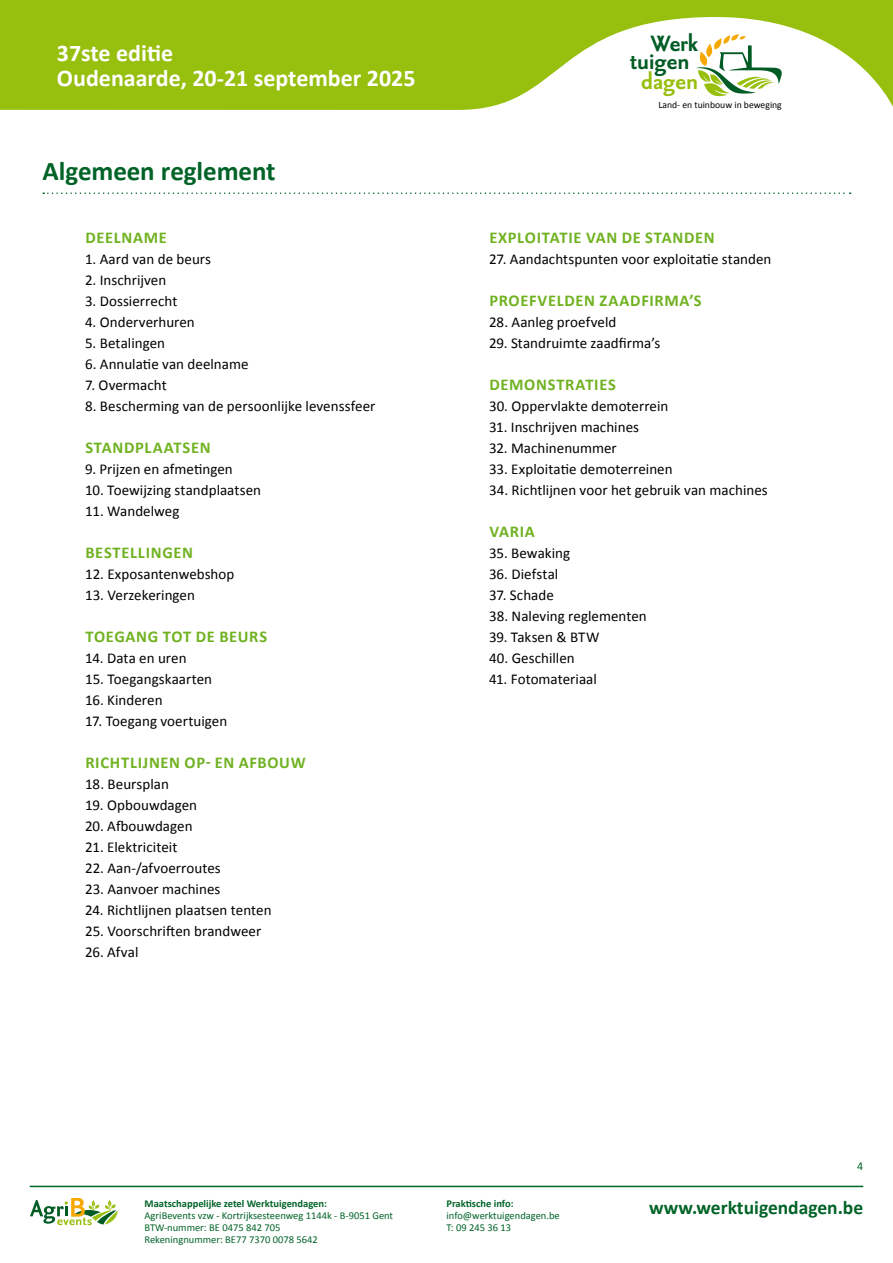
<style>
.page{position:relative;width:893px;height:1263px;background:#fff}
.page>*{position:absolute;margin:0;border:0;box-sizing:border-box;transform-origin:0 0}
.t1{font:700 27px "Calibri";letter-spacing:-.005em;color:#006327}
.t2{font:700 26.85px "Seria Sans OT";color:#005c24}
.t3{font:700 26.85px "Seria Sans OT";color:#97bf0d}
.t4{font:700 24px/25.5px "Calibri";color:#fff}
.t5{font:700 19.5px "Calibri";color:#006327}
.t6{font:700 16.5px "Calibri";letter-spacing:.04em;color:#70b221}
.t7{font:15px "Calibri";color:#000}
.t8{font:12px "Calibri";color:#006327}
.t9{font:10.5px/12px "Calibri";color:#006327}
.t10{font:700 10.5px "Calibri";color:#006327}
.t11{font:9.75px "Calibri";color:#000}
</style>
<div class="page">
<svg style="left:0;top:0;width:893px;height:110px;fill:#97bf0d"></svg>
<svg style="left:696px;top:34px;width:86px;height:63px"></svg>
<hr style="left:30px;top:1186px;width:833px;height:1px;background:#006327">
<svg style="left:30px;top:1198px;width:88px;height:27px"></svg>
<svg style="left:43px;top:192px;width:808px;height:2px"></svg>
<h3 class="t4" style="left:57px;top:39px;width:360px">37ste editie<br>Oudenaarde, 20-21 september 2025</h3>
<h1 class="t1" style="left:43px;top:154px;width:235px">Algemeen reglement</h1>
<p class="t6" style="left:85px;top:227px;width:83px">DEELNAME</p>
<p class="t7" style="left:85px;top:250px;width:128px">1. Aard van de beurs</p>
<p class="t7" style="left:85px;top:271px;width:83px">2. Inschrijven</p>
<p class="t7" style="left:85px;top:292px;width:94px">3. Dossierrecht</p>
<p class="t7" style="left:85px;top:313px;width:111px">4. Onderverhuren</p>
<p class="t7" style="left:85px;top:334px;width:82px">5. Betalingen</p>
<p class="t7" style="left:85px;top:355px;width:165px">6. Annulatie van deelname</p>
<p class="t7" style="left:85px;top:376px;width:83px">7. Overmacht</p>
<p class="t7" style="left:85px;top:397px;width:292px">8. Bescherming van de persoonlijke levenssfeer</p>
<p class="t6" style="left:85px;top:437px;width:127px">STANDPLAATSEN</p>
<p class="t7" style="left:85px;top:460px;width:149px">9. Prijzen en afmetingen</p>
<p class="t7" style="left:85px;top:481px;width:177px">10. Toewijzing standplaatsen</p>
<p class="t7" style="left:85px;top:502px;width:96px">11. Wandelweg</p>
<p class="t6" style="left:85px;top:542px;width:109px">BESTELLINGEN</p>
<p class="t7" style="left:85px;top:565px;width:151px">12. Exposantenwebshop</p>
<p class="t7" style="left:85px;top:586px;width:111px">13. Verzekeringen</p>
<p class="t6" style="left:85px;top:626px;width:183px">TOEGANG TOT DE BEURS</p>
<p class="t7" style="left:85px;top:649px;width:103px">14. Data en uren</p>
<p class="t7" style="left:85px;top:670px;width:129px">15. Toegangskaarten</p>
<p class="t7" style="left:85px;top:691px;width:79px">16. Kinderen</p>
<p class="t7" style="left:85px;top:712px;width:144px">17. Toegang voertuigen</p>
<p class="t6" style="left:85px;top:752px;width:222px">RICHTLIJNEN OP- EN AFBOUW</p>
<p class="t7" style="left:85px;top:775px;width:85px">18. Beursplan</p>
<p class="t7" style="left:85px;top:796px;width:114px">19. Opbouwdagen</p>
<p class="t7" style="left:85px;top:817px;width:109px">20. Afbouwdagen</p>
<p class="t7" style="left:85px;top:838px;width:94px">21. Elektriciteit</p>
<p class="t7" style="left:85px;top:859px;width:137px">22. Aan-/afvoerroutes</p>
<p class="t7" style="left:85px;top:880px;width:137px">23. Aanvoer machines</p>
<p class="t7" style="left:85px;top:901px;width:188px">24. Richtlijnen plaatsen tenten</p>
<p class="t7" style="left:85px;top:922px;width:178px">25. Voorschriften brandweer</p>
<p class="t7" style="left:85px;top:943px;width:55px">26. Afval</p>
<h2 class="t2" style="left:651px;top:30px;width:49px">Werk</h2>
<h2 class="t2" style="left:630px;top:48px;width:61px">tuigen</h2>
<h2 class="t3" style="left:641px;top:68px;width:58px">dagen</h2>
<p class="t11" style="left:658px;top:99px;width:125px">Land- en tuinbouw in beweging</p>
<p class="t6" style="left:489px;top:227px;width:227px">EXPLOITATIE VAN DE STANDEN</p>
<p class="t7" style="left:489px;top:250px;width:284px">27. Aandachtspunten voor exploitatie standen</p>
<p class="t6" style="left:489px;top:290px;width:214px">PROEFVELDEN ZAADFIRMA’S</p>
<p class="t7" style="left:489px;top:313px;width:129px">28. Aanleg proefveld</p>
<p class="t7" style="left:489px;top:334px;width:173px">29. Standruimte zaadfirma’s</p>
<p class="t6" style="left:489px;top:374px;width:128px">DEMONSTRATIES</p>
<p class="t7" style="left:489px;top:397px;width:181px">30. Oppervlakte demoterrein</p>
<p class="t7" style="left:489px;top:418px;width:151px">31. Inschrijven machines</p>
<p class="t7" style="left:489px;top:439px;width:129px">32. Machinenummer</p>
<p class="t7" style="left:489px;top:460px;width:185px">33. Exploitatie demoterreinen</p>
<p class="t7" style="left:489px;top:481px;width:280px">34. Richtlijnen voor het gebruik van machines</p>
<p class="t6" style="left:489px;top:521px;width:47px">VARIA</p>
<p class="t7" style="left:489px;top:544px;width:83px">35. Bewaking</p>
<p class="t7" style="left:489px;top:565px;width:71px">36. Diefstal</p>
<p class="t7" style="left:489px;top:586px;width:66px">37. Schade</p>
<p class="t7" style="left:489px;top:607px;width:159px">38. Naleving reglementen</p>
<p class="t7" style="left:489px;top:628px;width:112px">39. Taksen &amp; BTW</p>
<p class="t7" style="left:489px;top:649px;width:87px">40. Geschillen</p>
<p class="t7" style="left:489px;top:670px;width:109px">41. Fotomateriaal</p>
<p class="t10" style="left:145px;top:1197px;width:184px">Maatschappelijke zetel Werktuigendagen:</p>
<p class="t9" style="left:145px;top:1209px;width:250px">AgriBevents vzw - Kortrijksesteenweg 1144k - B-9051 Gent<br>BTW-nummer: BE 0475 842 705<br>Rekeningnummer: BE77 7370 0078 5642</p>
<p class="t10" style="left:446px;top:1197px;width:69px">Praktische info:</p>
<p class="t9" style="left:446px;top:1209px;width:115px">info@werktuigendagen.be<br>T: 09 245 36 13</p>
<p class="t8" style="left:857px;top:1158px;width:8px">4</p>
<h3 class="t5" style="left:649px;top:1195px;width:215px">www.werktuigendagen.be</h3>
</div>
